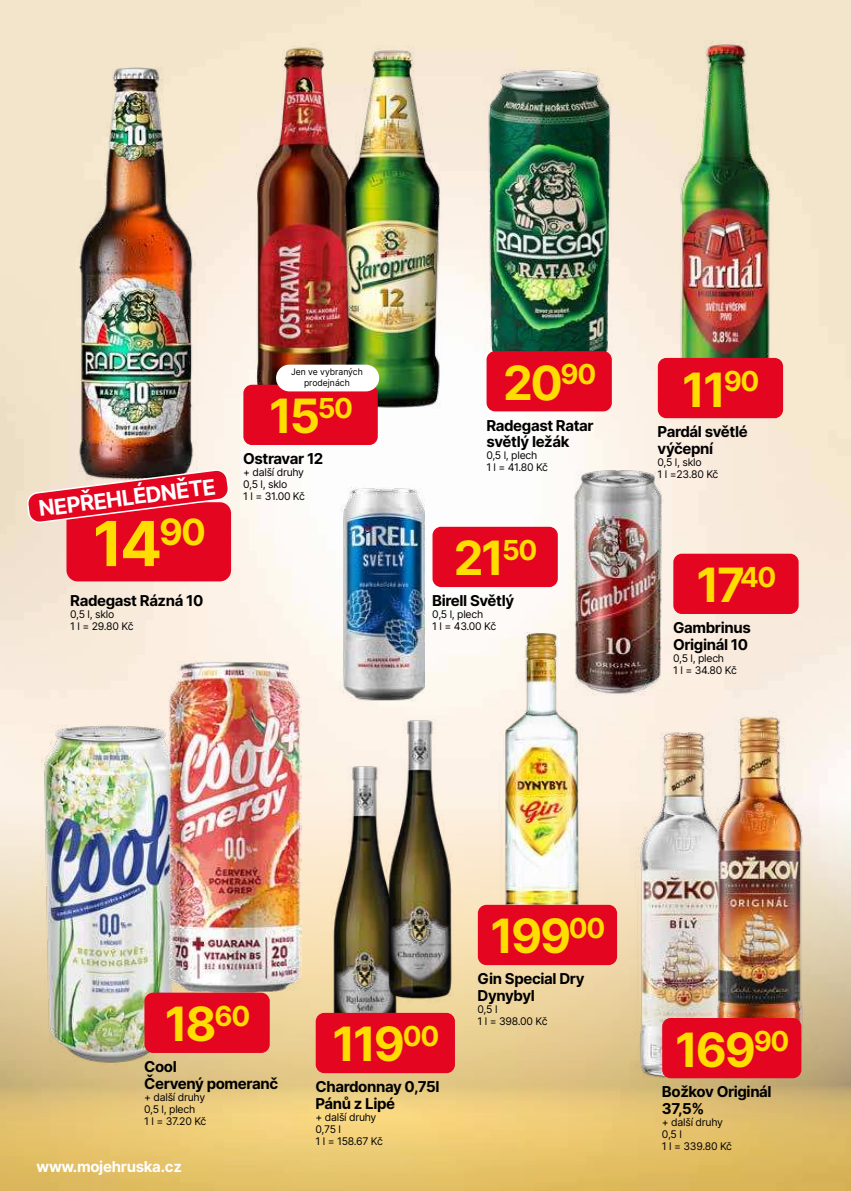
<style>
.page{position:relative;width:851px;height:1191px;background:#fff}
.page>*{position:absolute;margin:0;border:0;box-sizing:border-box;transform-origin:0 0}
.t1{font:700 62.1px "Inter";color:#fd0}
.t2{font:700 47.25px "Inter";letter-spacing:-.05em;color:#fd0}
.t3{font:700 21.6px "Inter";color:#fff}
.t4{font:700 15px/16.5px "Inter";letter-spacing:-.025em;color:#000}
.t5{font:700 15px "Inter";letter-spacing:-.02em;color:#fff}
.t6{font:10.5px/12px "Inter";letter-spacing:-.025em;color:#000}
.t7{font:9px/10.8px "Inter";color:#000;text-align:center;scale:.96 1}
</style>
<div class="page">
<img style="left:0;top:0;width:850px;height:759px">
<img style="left:0;top:759px;width:850px;height:432px">
<div style="left:842px;top:14px;width:8px;height:305px;background:#f3e5cb"></div>
<img style="left:304px;top:751px;width:55px;height:316px">
<img style="left:359px;top:702px;width:121px;height:319px">
<div style="left:316px;top:1012px;width:139px;height:61px;background:#e40521;border-radius:9px"></div>
<img style="left:625px;top:723px;width:116px;height:363px">
<img style="left:681px;top:703px;width:150px;height:352px">
<img style="left:489px;top:632px;width:105px;height:272px">
<div style="left:478px;top:904px;width:139px;height:61px;background:#e40521;border-radius:9px"></div>
<img style="left:670px;top:40px;width:109px;height:319px">
<img style="left:0;top:67px;width:214px;height:432px">
<div style="left:66px;top:502px;width:165px;height:79px;background:#e40521;border-radius:11px"></div>
<svg style="left:27px;top:469px;width:202px;height:54px"></svg>
<img style="left:540px;top:454px;width:155px;height:248px">
<img style="left:15px;top:698px;width:191px;height:382px">
<img style="left:168px;top:661px;width:133px;height:331px">
<img style="left:332px;top:479px;width:92px;height:230px">
<div style="left:673px;top:553px;width:125px;height:61px;background:#e40521;border-radius:9px"></div>
<div style="left:144px;top:992px;width:126px;height:61px;background:#e40521;border-radius:9px"></div>
<div style="left:432px;top:527px;width:125px;height:60px;background:#e40521;border-radius:9px"></div>
<img style="left:466px;top:68px;width:155px;height:310px">
<div style="left:486px;top:351px;width:125px;height:60px;background:#e40521;border-radius:9px"></div>
<img style="left:229px;top:0;width:147px;height:438px">
<img style="left:337px;top:45px;width:109px;height:365px">
<div style="left:657px;top:358px;width:126px;height:60px;background:#e40521;border-radius:9px"></div>
<div style="left:662px;top:1018px;width:139px;height:60px;background:#e40521;border-radius:9px"></div>
<div style="left:243px;top:385px;width:135px;height:60px;background:#e40521;border-radius:9px"></div>
<div style="left:276px;top:364px;width:103px;height:27px;background:#fff;border-radius:13px"></div>
<h3 class="t3" style="left:37px;top:493px;width:180px;rotate:-7deg">NEPŘEHLÉDNĚTE</h3>
<h1 class="t1" style="left:93px;top:508px;width:115px">14<sup>90</sup></h1>
<h3 class="t4" style="left:70px;top:592px;width:135px">Radegast Rázná 10</h3>
<p class="t6" style="left:70px;top:608px;width:65px">0,5 l, sklo<br>1 l = 29.80 Kč</p>
<p class="t7" style="left:291px;top:367px;width:76px">Jen ve vybraných prodejnách</p>
<h2 class="t2" style="left:269px;top:382px;width:86px">15<sup>50</sup></h2>
<h3 class="t4" style="left:243px;top:450px;width:82px">Ostravar 12</h3>
<p class="t6" style="left:243px;top:467px;width:63px">+ další druhy<br>0,5 l, sklo<br>1 l = 31.00 Kč</p>
<h2 class="t2" style="left:503px;top:356px;width:95px">20<sup>90</sup></h2>
<h3 class="t4" style="left:486px;top:416px;width:109px">Radegast Ratar světlý ležák</h3>
<p class="t6" style="left:486px;top:449px;width:63px">0,5 l, plech<br>1 l = 41.80 Kč</p>
<h2 class="t2" style="left:454px;top:531px;width:85px">21<sup>50</sup></h2>
<h3 class="t4" style="left:432px;top:592px;width:84px">Birell Světlý</h3>
<p class="t6" style="left:432px;top:608px;width:65px">0,5 l, plech<br>1 l = 43.00 Kč</p>
<h2 class="t2" style="left:682px;top:362px;width:79px">11<sup>90</sup></h2>
<h3 class="t4" style="left:657px;top:423px;width:92px">Pardál světlé výčepní</h3>
<p class="t6" style="left:657px;top:456px;width:62px">0,5 l, sklo<br>1 l =23.80 Kč</p>
<h2 class="t2" style="left:696px;top:558px;width:81px">17<sup>40</sup></h2>
<h3 class="t4" style="left:673px;top:619px;width:79px">Gambrinus<br>Originál 10</h3>
<p class="t6" style="left:673px;top:651px;width:65px">0,5 l, plech<br>1 l = 34.80 Kč</p>
<h2 class="t2" style="left:165px;top:997px;width:87px">18<sup>60</sup></h2>
<h3 class="t4" style="left:144px;top:1058px;width:135px">Cool<br>Červený pomeranč</h3>
<p class="t6" style="left:144px;top:1091px;width:64px">+ další druhy<br>0,5 l, plech<br>1 l = 37.20 Kč</p>
<h3 class="t5" style="left:37px;top:1155px;width:147px">www.mojehruska.cz</h3>
<h2 class="t2" style="left:332px;top:1017px;width:108px">119<sup>00</sup></h2>
<h3 class="t4" style="left:315px;top:1078px;width:126px">Chardonnay 0,75l<br>Pánů z Lipé</h3>
<p class="t6" style="left:315px;top:1111px;width:69px">+ další druhy<br>0,75 l<br>1 l = 158.67 Kč</p>
<h2 class="t2" style="left:490px;top:909px;width:116px">199<sup>00</sup></h2>
<h3 class="t4" style="left:477px;top:970px;width:109px">Gin Special Dry<br>Dynybyl</h3>
<p class="t6" style="left:477px;top:1002px;width:71px">0,5 l<br>1 l = 398.00 Kč</p>
<h2 class="t2" style="left:675px;top:1022px;width:116px">169<sup>90</sup></h2>
<h3 class="t4" style="left:662px;top:1083px;width:111px">Božkov Originál<br>37,5%</h3>
<p class="t6" style="left:662px;top:1117px;width:72px">+ další druhy<br>0,5 l<br>1 l = 339.80 Kč</p>
</div>
